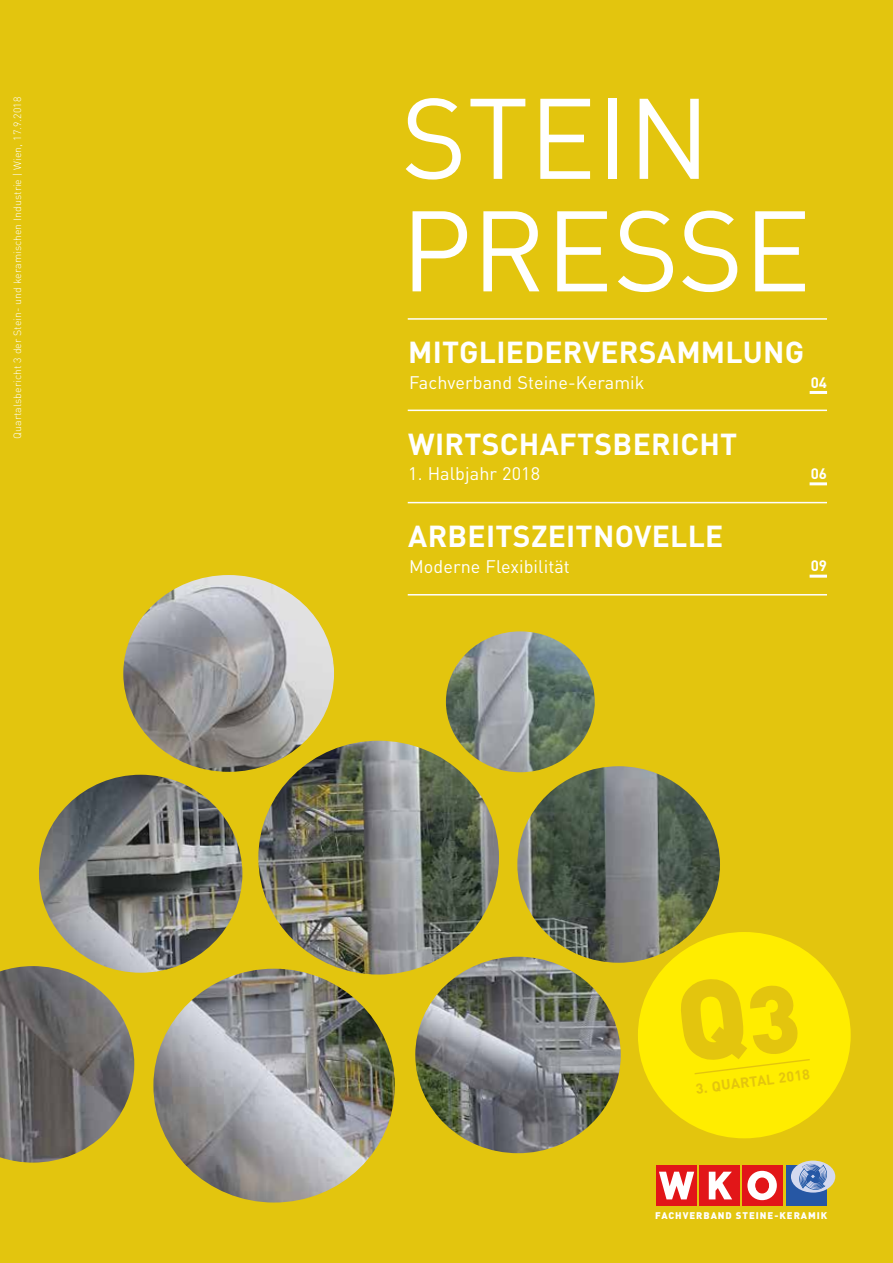
<style>
.page{position:relative;width:893px;height:1263px;background:#e3c50e}
.page>*{position:absolute;margin:0;border:0;box-sizing:border-box;transform-origin:0 0}
.t1{font:112.5px/112.5px "DIN";color:#fff}
.t2{font:700 30px "DIN";letter-spacing:.01em;color:#fff}
.t3{font:18px "DIN";letter-spacing:.005em;color:#fff}
.t4{font:700 15px "DIN";color:#fff}
.t5{font:700 14.25px "DIN";color:#e3c50e}
.t6{font:300 10.5px "DIN";letter-spacing:.005em;color:#fff}
.t7{font:900 9.6px "DIN";letter-spacing:.1em;color:#fff}
</style>
<div class="page">
<div style="left:742px;top:1165px;width:40px;height:41px;background:#e21618"></div>
<div style="left:699px;top:1165px;width:41px;height:41px;background:#e21618"></div>
<svg style="left:720px;top:1172px;width:12px;height:27px"></svg>
<div style="left:656px;top:1165px;width:41px;height:41px;background:#e21618"></div>
<svg style="left:747px;top:1171px;width:30px;height:29px"></svg>
<div style="left:756px;top:1178px;width:12px;height:15px;background:#e21618;border-radius:50%"></div>
<div style="left:755px;top:1177px;width:14px;height:16px;border:1px solid #e21618;border-radius:50%"></div>
<div style="left:786px;top:1165px;width:41px;height:41px;background:#2657a4"></div>
<div style="left:791px;top:1160px;width:44px;height:32px;background:#d4d9ef;border-radius:50%"></div>
<svg style="left:798px;top:1162px;width:30px;height:29px"></svg>
<div style="left:638px;top:932px;width:213px;height:206px;background:#ffed00;border-radius:50%"></div>
<hr style="left:408px;top:318px;width:419px;height:2px;background:#fff">
<hr style="left:408px;top:410px;width:419px;height:1px;background:#fff">
<hr style="left:408px;top:502px;width:419px;height:1px;background:#fff">
<hr style="left:408px;top:594px;width:419px;height:1px;background:#fff">
<hr style="left:810px;top:391px;width:17px;height:3px;background:#fff">
<hr style="left:810px;top:482px;width:17px;height:3px;background:#fff">
<hr style="left:810px;top:575px;width:17px;height:3px;background:#fff">
<img style="left:0;top:575px;width:720px;height:627px">
<svg style="left:677px;top:976px;width:133px;height:99px"></svg>
<p class="t6" style="left:11px;top:439px;width:343px;rotate:-90deg">Quartalsbericht 3 der Stein- und keramischen Industrie | Wien, 17.9.2018</p>
<h1 class="t1" style="left:401px;top:80px;width:412px">STEIN<br>PRESSE</h1>
<h2 class="t2" style="left:408px;top:333px;width:397px">MITGLIEDERVERSAMMLUNG</h2>
<h3 class="t3" style="left:409px;top:371px;width:237px">Fachverband Steine-Keramik</h3>
<h3 class="t4" style="left:811px;top:372px;width:18px">04</h3>
<h2 class="t2" style="left:408px;top:424px;width:331px">WIRTSCHAFTSBERICHT</h2>
<h3 class="t3" style="left:408px;top:462px;width:133px">1. Halbjahr 2018</h3>
<h2 class="t2" style="left:408px;top:516px;width:317px">ARBEITSZEITNOVELLE</h2>
<h3 class="t3" style="left:409px;top:555px;width:162px">Moderne Flexibilität</h3>
<h3 class="t4" style="left:811px;top:464px;width:18px">06</h3>
<h3 class="t4" style="left:811px;top:556px;width:18px">09</h3>
<h3 class="t5" style="left:695px;top:1079px;width:117px;rotate:-7deg">3. QUARTAL 2018</h3>
<p class="t7" style="left:655px;top:1209px;width:174px">FACHVERBAND STEINE-KERAMIK</p>
</div>
